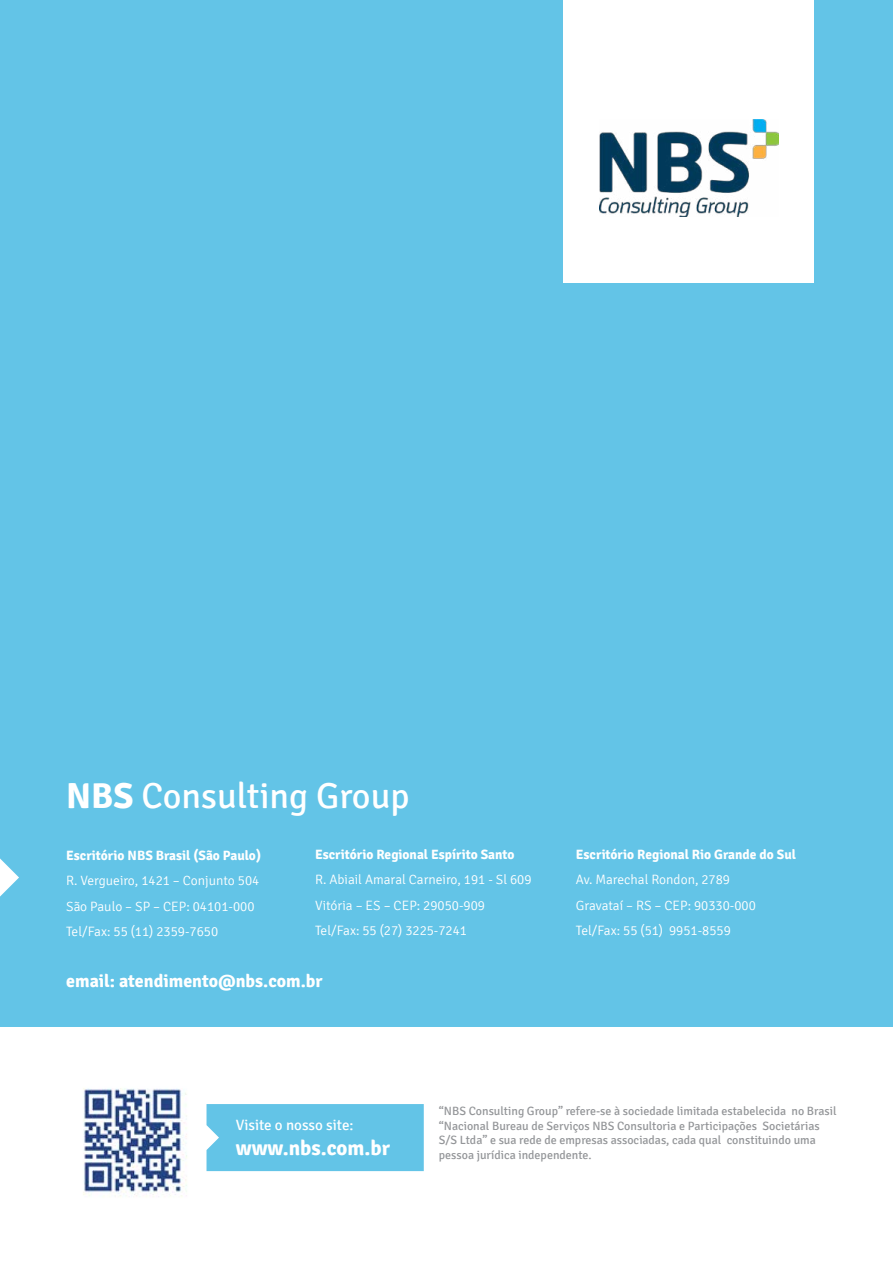
<style>
.page{position:relative;width:893px;height:1263px;background:#fff}
.page>*{position:absolute;margin:0;border:0;box-sizing:border-box;transform-origin:0 0}
.t1{font:36px "Signika";color:#fff}
.t2{font:700 21px "Signika";color:#fff}
.t3{font:700 18px "Signika";color:#fff}
.t4{font:15px "Signika";color:#fff}
.t5{font:300 13.5px/25.5px "Signika";color:#fff}
.t6{font:700 13.5px "Signika";color:#fff}
.t7{font:12px/14.4px "Signika";color:#939598}
.s1{font-weight:700}
</style>
<div class="page">
<div style="left:0;top:0;width:893px;height:1027px;background:#63c4e7"></div>
<div style="left:563px;top:0;width:251px;height:283px;background:#fff"></div>
<img style="left:83px;top:1088px;width:104px;height:109px">
<img style="left:599px;top:119px;width:179px;height:98px">
<svg style="left:0;top:858px;width:19px;height:38px"></svg>
<div style="left:207px;top:1104px;width:217px;height:67px;background:#63c4e7"></div>
<h1 class="t1" style="left:66px;top:775px;width:345px"><span class="s1">NBS</span> Consulting Group</h1>
<p class="t6" style="left:66px;top:847px;width:196px">Escritório NBS Brasil (São Paulo)</p>
<p class="t5" style="left:66px;top:868px;width:195px">R. Vergueiro, 1421 – Conjunto 504<br>São Paulo – SP – CEP: 04101-000<br>Tel/Fax: 55 (11) 2359-7650</p>
<h3 class="t3" style="left:66px;top:970px;width:258px">email: atendimento@nbs.com.br</h3>
<p class="t6" style="left:315px;top:846px;width:201px">Escritório Regional Espírito Santo</p>
<p class="t5" style="left:315px;top:867px;width:218px">R. Abiail Amaral Carneiro, 191 - Sl 609<br>Vitória – ES – CEP: 29050-909<br>Tel/Fax: 55 (27) 3225-7241</p>
<p class="t6" style="left:576px;top:846px;width:222px">Escritório Regional Rio Grande do Sul</p>
<p class="t5" style="left:576px;top:867px;width:181px">Av. Marechal Rondon, 2789<br>Gravataí – RS – CEP: 90330-000<br>Tel/Fax: 55 (51) 9951-8559</p>
<p class="t4" style="left:236px;top:1116px;width:119px">Visite o nosso site:</p>
<h2 class="t2" style="left:236px;top:1135px;width:156px">www.nbs.com.br</h2>
<p class="t7" style="left:439px;top:1104px;width:399px">“NBS Consulting Group” refere-se à sociedade limitada estabelecida no Brasil “Nacional Bureau de Serviços NBS Consultoria e Participações Societárias S/S Ltda” e sua rede de empresas associadas, cada qual constituindo uma pessoa jurídica independente.</p>
</div>
